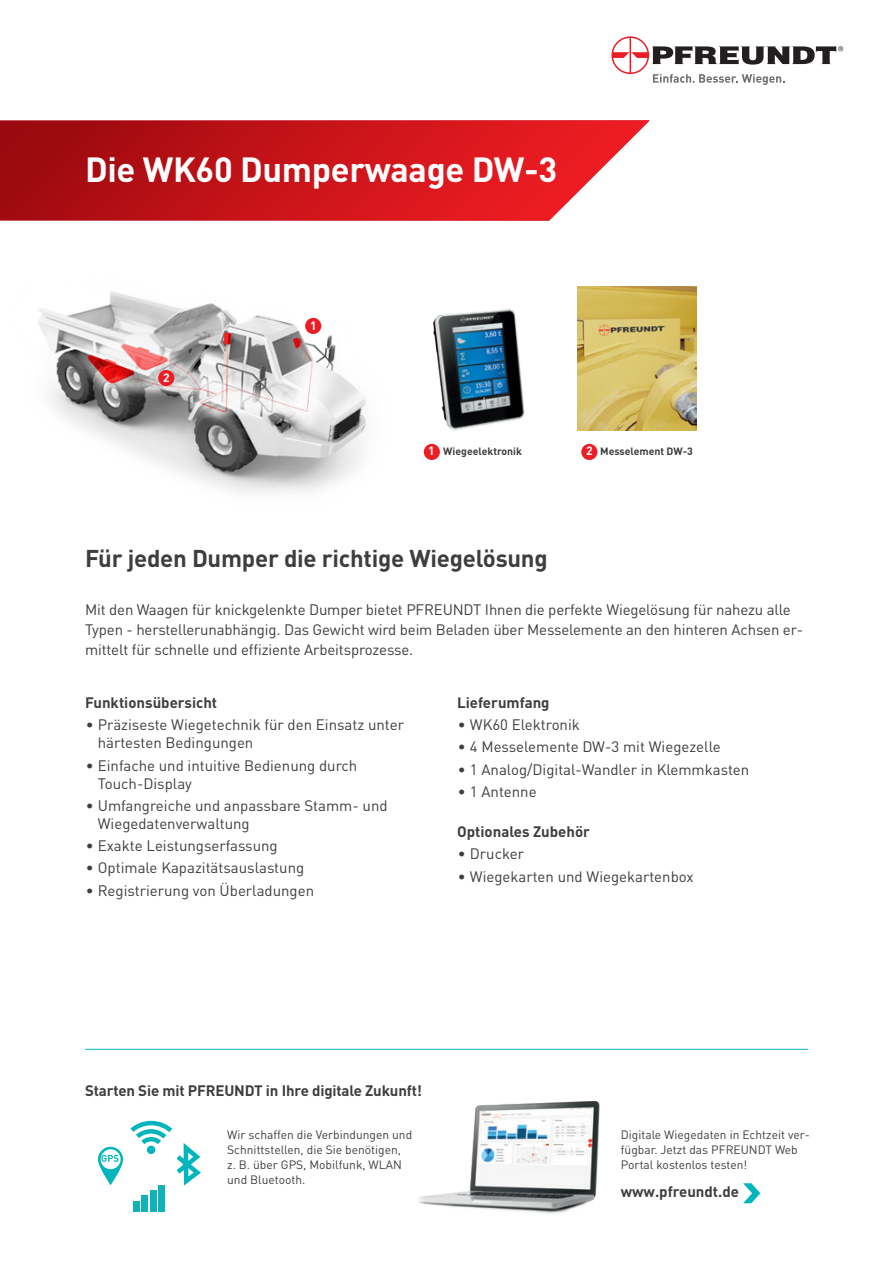
<style>
.page{position:relative;width:893px;height:1263px;background:#fff}
.page>*{position:absolute;margin:0;border:0;box-sizing:border-box;transform-origin:0 0}
.t1{font:700 34.5px "DIN Pro";letter-spacing:-.01em;color:#fff}
.t2{font:700 24px "DIN Pro";letter-spacing:-.01em;color:#3e3e3f}
.t3{font:15px/18px "DIN Pro";color:#3e3e3f}
.t4{font:700 15px "DIN Pro";color:#3e3e3f}
.t5{font:12px/15px "DIN Pro";color:#3e3e3f}
.t6{font:700 12px "DIN Pro";color:#fff}
.t7{font:700 10.5px "DIN Pro";color:#3e3e3f}
.s1{font-size:12px;color:#fff}
</style>
<div class="page">
<img style="left:38px;top:303px;width:328px;height:190px">
<svg style="left:0;top:120px;width:649px;height:100px;background:#cf292f"></svg>
<svg style="left:611px;top:36px;width:232px;height:49px"></svg>
<img style="left:578px;top:287px;width:119px;height:143px">
<div style="left:305px;top:318px;width:16px;height:16px;background:#ee1d23;border-radius:50%"></div>
<div style="left:424px;top:444px;width:16px;height:16px;background:#ee1d23;border-radius:50%"></div>
<div style="left:581px;top:444px;width:16px;height:16px;background:#ee1d23;border-radius:50%"></div>
<hr style="left:85px;top:1049px;width:723px;height:1px;background:#00b5bb">
<img style="left:418px;top:1100px;width:182px;height:114px">
<svg style="left:743px;top:1183px;width:17px;height:20px"></svg>
<svg style="left:98px;top:125px;width:107px;height:1087px"></svg>
<div style="left:158px;top:1185px;width:6px;height:26px;background:#12b2b9"></div>
<div style="left:150px;top:1190px;width:6px;height:21px;background:#12b2b9"></div>
<div style="left:142px;top:1195px;width:6px;height:16px;background:#12b2b9"></div>
<div style="left:134px;top:1200px;width:6px;height:11px;background:#12b2b9"></div>
<img style="left:433px;top:309px;width:92px;height:121px">
<h1 class="t1" style="left:85px;top:146px;width:474px">Die WK60 Dumperwaage DW-3</h1>
<p class="t6" style="left:163px;top:370px;width:8px">2</p>
<p class="t6" style="left:310px;top:317px;width:8px">1</p>
<p class="t7" style="left:428px;top:444px;width:95px"><span class="s1">1</span> Wiegeelektronik</p>
<p class="t6" style="left:586px;top:443px;width:8px">2</p>
<p class="t7" style="left:600px;top:444px;width:94px">Messelement DW-3</p>
<h2 class="t2" style="left:85px;top:542px;width:464px">Für jeden Dumper die richtige Wiegelösung</h2>
<p class="t3" style="left:85px;top:599px;width:720px;line-height:19.8px">Mit den Waagen für knickgelenkte Dumper bietet PFREUNDT Ihnen die perfekte Wiegelösung für nahezu alle<br>Typen - herstellerunabhängig. Das Gewicht wird beim Beladen über Messelemente an den hinteren Achsen er&shy;mittelt für schnelle und effiziente Arbeitsprozesse.</p>
<p class="t4" style="left:85px;top:692px;width:134px">Funktionsübersicht</p>
<p class="t3" style="left:98px;top:715px;width:308px;text-indent:-12px">• Präziseste Wiegetechnik für den Einsatz unter härtesten Bedingungen</p>
<p class="t3" style="left:98px;top:755px;width:261px;text-indent:-12px">• Einfache und intuitive Bedienung durch<br>Touch-Display</p>
<p class="t3" style="left:98px;top:796px;width:291px;text-indent:-12px">• Umfangreiche und anpassbare Stamm- und<br>Wiegedatenverwaltung</p>
<p class="t3" style="left:86px;top:836px;width:193px">• Exakte Leistungserfassung</p>
<p class="t3" style="left:86px;top:858px;width:220px">• Optimale Kapazitätsauslastung</p>
<p class="t3" style="left:86px;top:880px;width:230px">• Registrierung von Überladungen</p>
<p class="t4" style="left:457px;top:692px;width:94px">Lieferumfang</p>
<p class="t3" style="left:458px;top:715px;width:124px">• WK60 Elektronik</p>
<p class="t3" style="left:458px;top:737px;width:264px">• 4 Messelemente DW-3 mit Wiegezelle</p>
<p class="t3" style="left:458px;top:759px;width:293px">• 1 Analog/Digital-Wandler in Klemmkasten</p>
<p class="t3" style="left:458px;top:782px;width:80px">• 1 Antenne</p>
<p class="t4" style="left:457px;top:821px;width:134px">Optionales Zubehör</p>
<p class="t3" style="left:458px;top:844px;width:68px">• Drucker</p>
<p class="t3" style="left:458px;top:866px;width:237px">• Wiegekarten und Wiegekartenbox</p>
<p class="t4" style="left:85px;top:1080px;width:339px">Starten Sie mit PFREUNDT in Ihre digitale Zukunft!</p>
<p class="t5" style="left:227px;top:1127px;width:187px">Wir schaffen die Verbindungen und<br>Schnittstellen, die Sie benötigen, z. B. über GPS, Mobilfunk, WLAN und Bluetooth.</p>
<p class="t5" style="left:621px;top:1127px;width:191px">Digitale Wiegedaten in Echtzeit ver&shy;fügbar. Jetzt das PFREUNDT Web<br>Portal kostenlos testen!</p>
<p class="t4" style="left:621px;top:1181px;width:120px">www.pfreundt.de</p>
</div>
